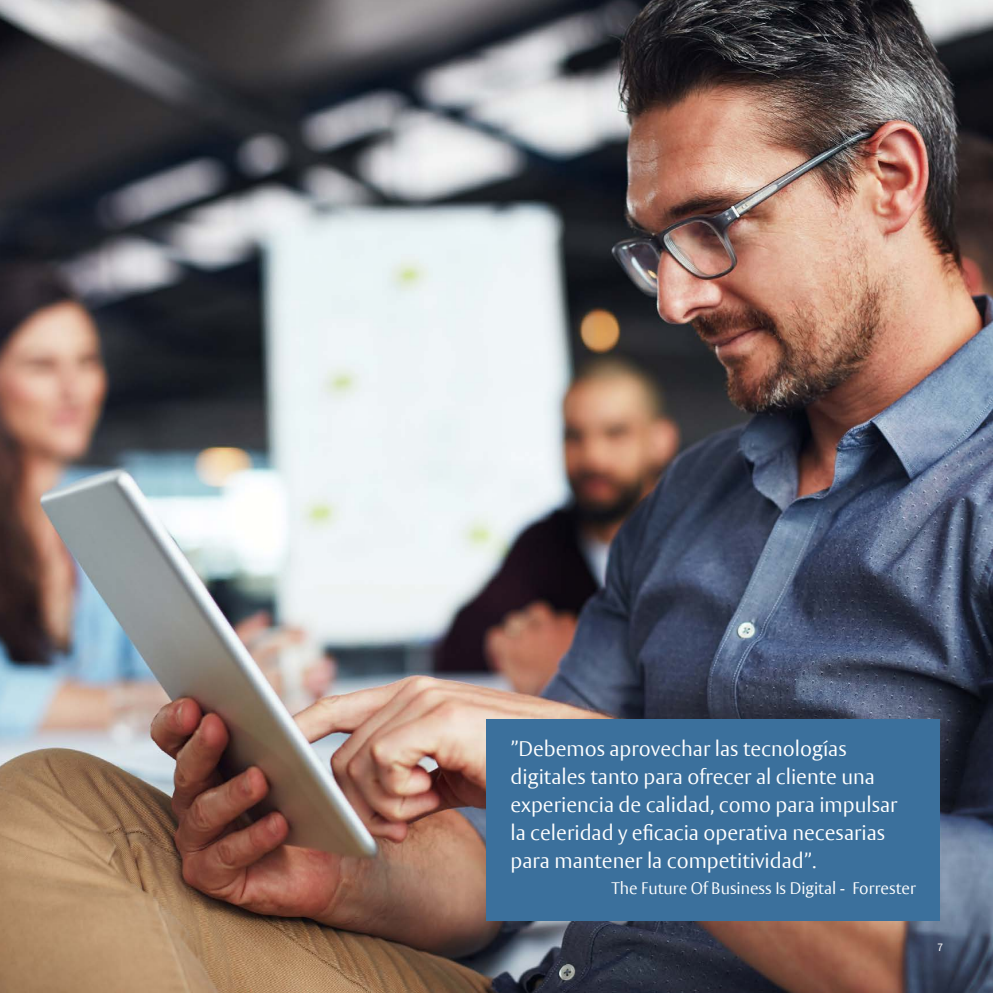
<style>
.page{position:relative;width:993px;height:993px;background:#fff}
.page>*{position:absolute;margin:0;border:0;box-sizing:border-box;transform-origin:0 0}
.t1{font:300 21px/28px "ASSA Vesta";color:#fff}
.Vesta_Light_9_5_12{font:300 16.62px "ASSA Vesta";color:#fff}
._5_Captions{font:10.5px "ASSA Vesta";color:#fff}
</style>
<div class="page">
<img style="left:0;top:0;width:992px;height:992px">
<div style="left:486px;top:718px;width:453px;height:202px;background:#3b709c"></div>
<p class="t1" style="left:510px;top:734px;width:388px">”Debemos aprovechar las tecnologías digitales tanto para ofrecer al cliente una experiencia de calidad, como para impulsar la celeridad y eficacia operativa necesarias para mantener la competitividad”.</p>
<p class="Vesta_Light_9_5_12" style="left:611px;top:877px;width:306px">The Future Of Business Is Digital - Forrester</p>
<p class="_5_Captions" style="left:937px;top:941px;width:7px">7</p>
</div>
